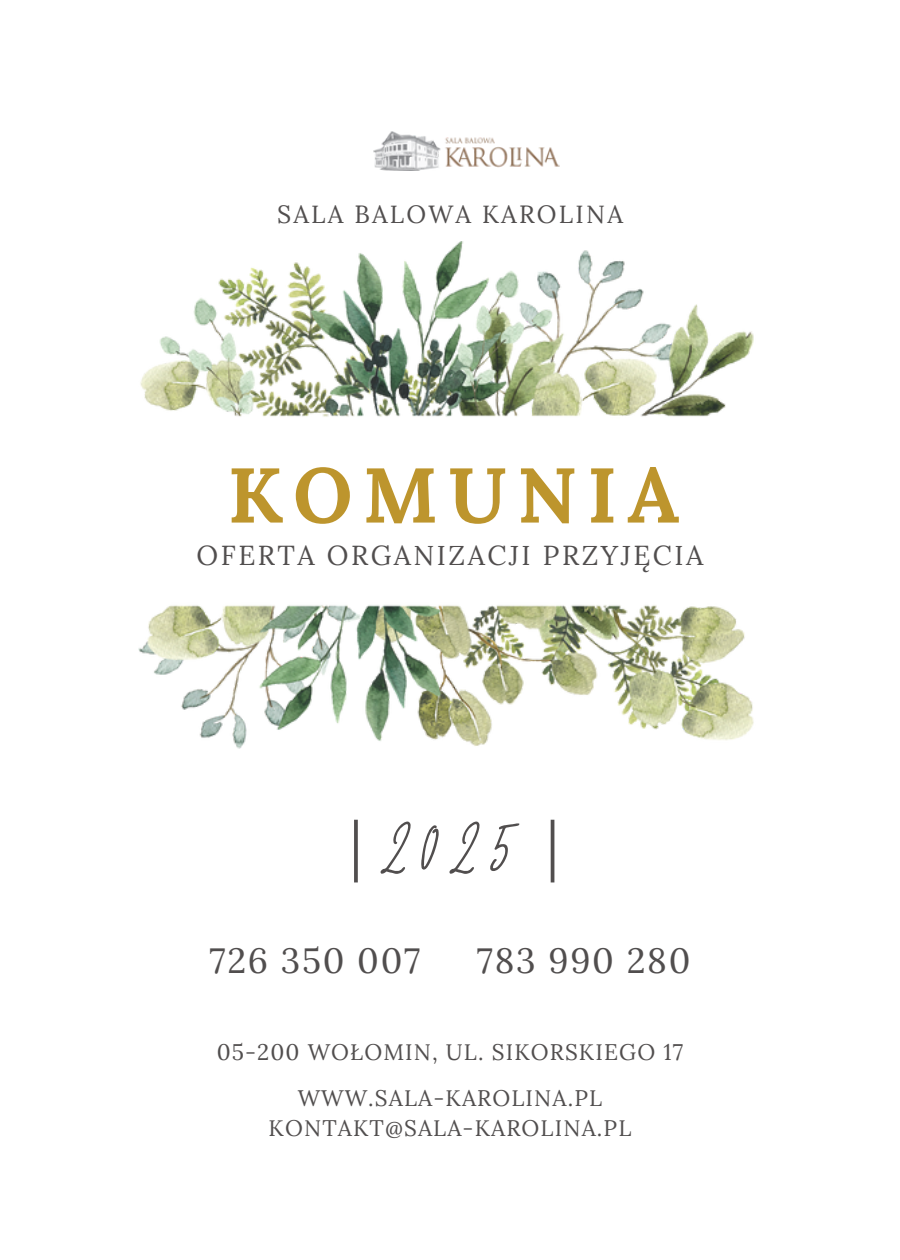
<style>
.page{position:relative;width:900px;height:1260px;background:#fff}
.page>*{position:absolute;margin:0;border:0;box-sizing:border-box;transform-origin:0 0}
.t1{font:134px "Moon Time";color:#514e4e}
.t2{font:700 77.5px "Lora";letter-spacing:.13em;color:#bd952d}
.t3{font:35px "Lora";letter-spacing:.05em;color:#514e4e}
.t4{font:27.5px "Lora";letter-spacing:.09em;color:#514e4e}
.t5{font:25px "Lora";letter-spacing:.09em;color:#514e4e}
.t6{font:22.5px "Lora";letter-spacing:.05em;color:#514e4e}
</style>
<div class="page">
<svg style="left:354px;top:820px;width:4px;height:62px"></svg>
<hr style="left:551px;top:820px;width:3px;height:62px;background:#514e4e">
<img style="left:138px;top:242px;width:616px;height:507px">
<img style="left:373px;top:132px;width:186px;height:39px">
<h2 class="t5" style="left:277px;top:198px;width:347px">SALA BALOWA KAROLINA</h2>
<h4 class="t2" style="left:228px;top:445px;width:453px">KOMUNIA</h4>
<p class="t4" style="left:197px;top:537px;width:508px">OFERTA ORGANIZACJI PRZYJĘCIA</p>
<h1 class="t1" style="left:375px;top:767px;width:151px">2025</h1>
<p class="t3" style="left:210px;top:938px;width:212px">726 350 007</p>
<p class="t3" style="left:477px;top:938px;width:215px">783 990 280</p>
<p class="t6" style="left:217px;top:1037px;width:468px">05-200 WOŁOMIN, UL. SIKORSKIEGO 17</p>
<h3 class="t6" style="left:298px;top:1083px;width:306px">WWW.SALA-KAROLINA.PL</h3>
<p class="t6" style="left:269px;top:1113px;width:364px">KONTAKT@SALA-KAROLINA.PL</p>
</div>
